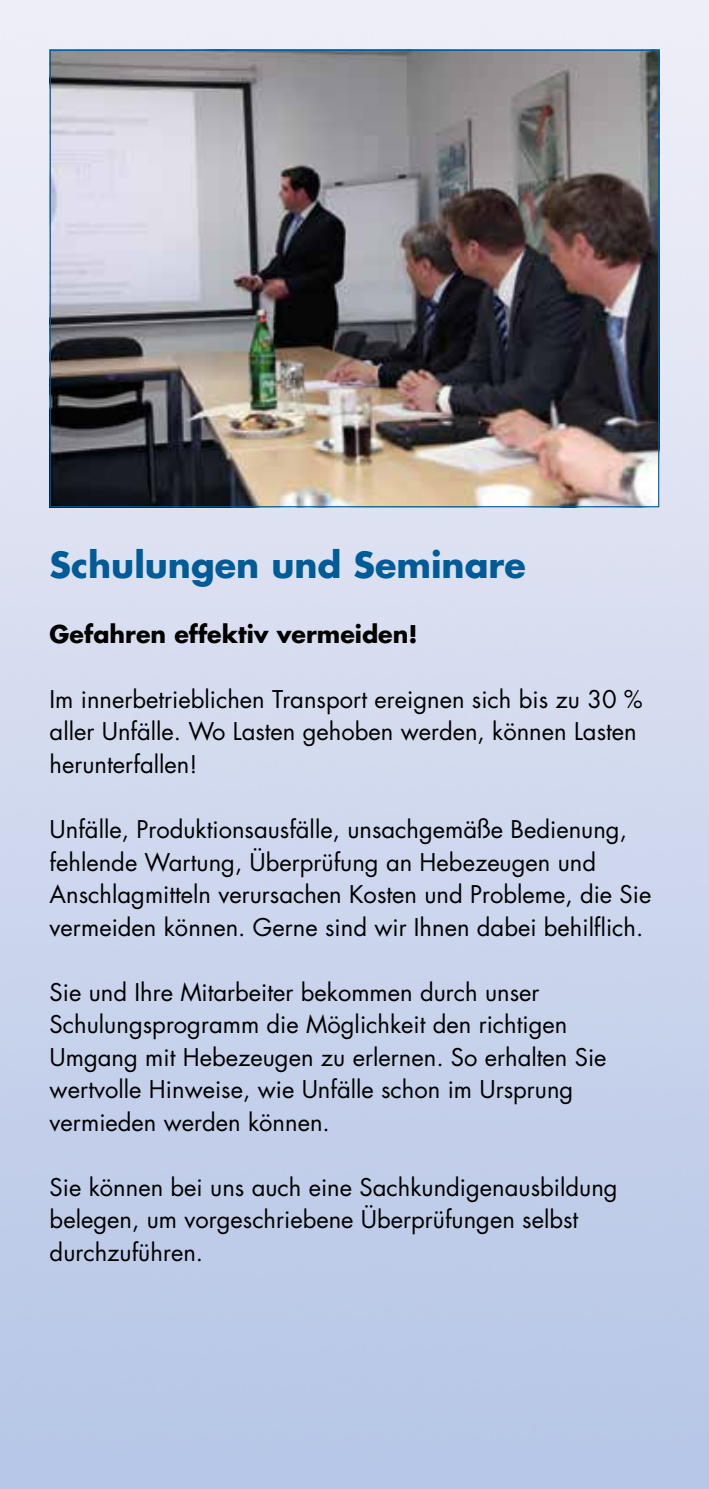
<style>
.page{position:relative;width:709px;height:1489px;background:#fff}
.page>*{position:absolute;margin:0;border:0;box-sizing:border-box;transform-origin:0 0}
.t1{font:700 35px "Futura";color:#005b97}
.t2{font:23.75px/32.5px "Futura";color:#000}
.t3{font:700 23.75px "Futura";color:#000}
</style>
<div class="page">
<img style="left:0;top:0;width:687px;height:1488px">
<img style="left:52px;top:52px;width:605px;height:453px">
<h1 class="t1" style="left:50px;top:541px;width:478px">Schulungen und Seminare</h1>
<p class="t3" style="left:50px;top:618px;width:369px">Gefahren effektiv vermeiden!</p>
<p class="t2" style="left:50px;top:683px;width:594px">Im innerbetrieblichen Transport ereignen sich bis zu 30 % aller Unfälle. Wo Lasten gehoben werden, können Lasten herunterfallen!</p>
<p class="t2" style="left:50px;top:813px;width:603px">Unfälle, Produktionsausfälle, unsachgemäße Bedienung, fehlende Wartung, Überprüfung an Hebezeugen und Anschlagmitteln verursachen Kosten und Probleme, die Sie vermeiden können. Gerne sind wir Ihnen dabei behilflich.</p>
<p class="t2" style="left:50px;top:975px;width:558px">Sie und Ihre Mitarbeiter bekommen durch unser Schulungsprogramm die Möglichkeit den richtigen Umgang mit Hebezeugen zu erlernen. So erhalten Sie wertvolle Hinweise, wie Unfälle schon im Ursprung vermieden werden können.</p>
<p class="t2" style="left:50px;top:1170px;width:569px">Sie können bei uns auch eine Sachkundigenausbildung belegen, um vorgeschriebene Überprüfungen selbst durchzuführen.</p>
</div>
